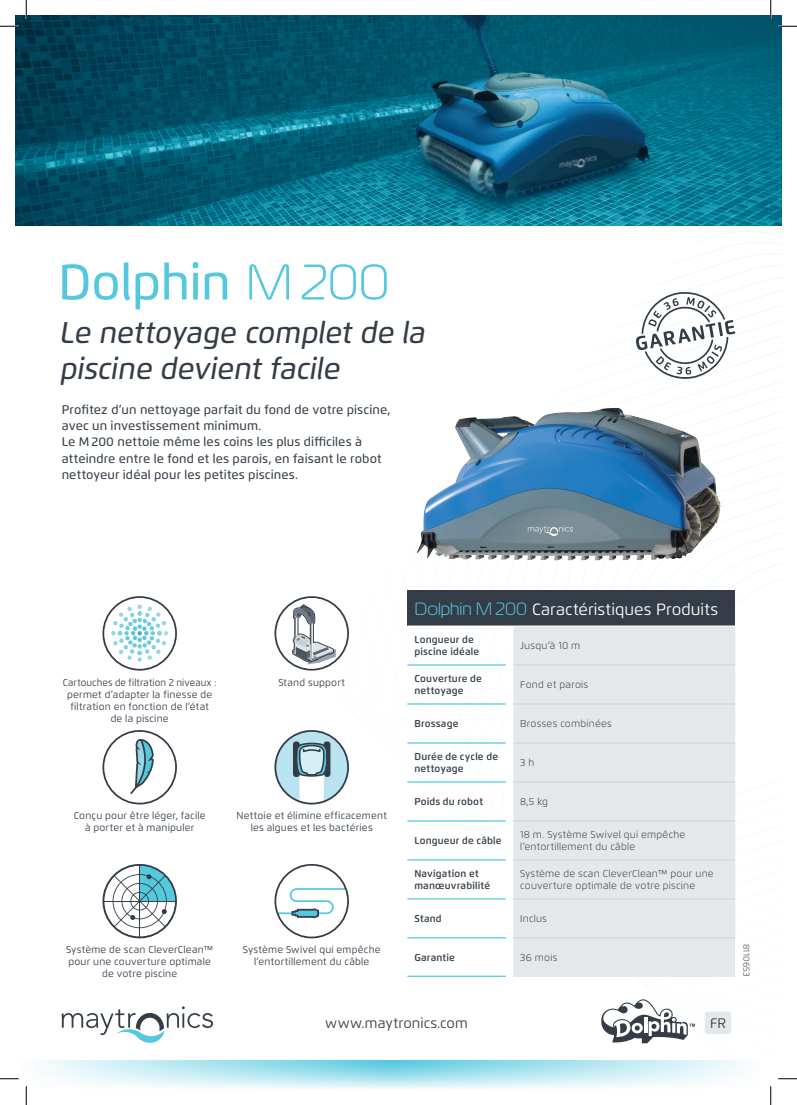
<style>
.page{position:relative;width:797px;height:1105px;background:#fff}
.page>*{position:absolute;margin:0;border:0;box-sizing:border-box;transform-origin:0 0}
.t1{font:500 50px "Flexo";letter-spacing:-.005em;color:#54c8df}
.t2{font:italic 500 30px/36px "Flexo";letter-spacing:-.005em;color:#343d47}
.t3{font:16.25px "Flexo";letter-spacing:.005em;color:#fff}
.t4{font:14.12px "Flexo";letter-spacing:.005em;color:#343d47}
.t5{font:13.75px "Flexo";color:#343d47}
.t6{font:500 12.5px/16.2px "Flexo";letter-spacing:.01em;color:#343d47}
.t7{font:10px/12px "Flexo";letter-spacing:.02em;color:#343d47;text-align:center}
.t8{font:300 10px/12px "Flexo";letter-spacing:.02em;color:#343d47}
.t9{font:600 10px/12px "Flexo";letter-spacing:.015em;color:#343d47}
.t10{font:10px/12px "Flexo";letter-spacing:.02em;color:#343d47;text-align:center;scale:.95 1}
.t11{font:300 8.75px "Flexo";letter-spacing:.035em;color:#343d47}
.s1{font-family:"Magistral";font-weight:300}
.s2{font-family:"Magistral";font-weight:300;font-size:17.75px;color:#54c8df}
</style>
<div class="page">
<svg style="left:407px;top:228px;width:374px;height:628px"></svg>
<img style="left:16px;top:16px;width:765px;height:209px">
<svg style="left:16px;top:1060px;width:733px;height:29px"></svg>
<svg style="left:705px;top:1011px;width:26px;height:23px"></svg>
<svg style="left:62px;top:1006px;width:151px;height:37px"></svg>
<svg style="left:601px;top:999px;width:94px;height:44px"></svg>
<hr style="left:407px;top:975px;width:99px;height:2px;background:#54c8df">
<div style="left:407px;top:591px;width:328px;height:35px;background:#343d47"></div>
<div style="left:513px;top:627px;width:222px;height:310px;background:#e5e8eb"></div>
<div style="left:509px;top:938px;width:226px;height:39px;background:#e5e8eb"></div>
<hr style="left:407px;top:664px;width:99px;height:2px;background:#54c8df">
<hr style="left:407px;top:703px;width:99px;height:2px;background:#54c8df">
<hr style="left:407px;top:742px;width:99px;height:2px;background:#54c8df">
<hr style="left:407px;top:781px;width:99px;height:1px;background:#54c8df">
<hr style="left:407px;top:820px;width:99px;height:1px;background:#54c8df">
<hr style="left:407px;top:859px;width:99px;height:1px;background:#54c8df">
<hr style="left:407px;top:898px;width:99px;height:1px;background:#54c8df">
<div style="left:506px;top:626px;width:7px;height:39px;background:#fff"></div>
<div style="left:506px;top:665px;width:7px;height:39px;background:#fff"></div>
<div style="left:506px;top:704px;width:7px;height:39px;background:#fff"></div>
<div style="left:506px;top:743px;width:7px;height:39px;background:#fff"></div>
<div style="left:506px;top:782px;width:7px;height:39px;background:#fff"></div>
<div style="left:506px;top:821px;width:7px;height:39px;background:#fff"></div>
<hr style="left:513px;top:665px;width:222px;height:1px;background:#ccd1d7">
<hr style="left:513px;top:704px;width:222px;height:1px;background:#ccd1d7">
<hr style="left:513px;top:743px;width:222px;height:1px;background:#ccd1d7">
<hr style="left:513px;top:782px;width:222px;height:1px;background:#ccd1d7">
<hr style="left:513px;top:821px;width:222px;height:1px;background:#ccd1d7">
<hr style="left:513px;top:860px;width:222px;height:1px;background:#ccd1d7">
<hr style="left:513px;top:898px;width:222px;height:1px;background:#ccd1d7">
<hr style="left:509px;top:626px;width:226px;height:1px;background:#fff">
<hr style="left:407px;top:626px;width:102px;height:1px;background:#fff">
<div style="left:506px;top:938px;width:7px;height:39px;background:#fff"></div>
<hr style="left:513px;top:937px;width:222px;height:1px;background:#ccd1d7">
<hr style="left:407px;top:937px;width:99px;height:1px;background:#54c8df">
<svg style="left:102px;top:730px;width:75px;height:74px"></svg>
<svg style="left:274px;top:730px;width:75px;height:74px"></svg>
<svg style="left:102px;top:864px;width:75px;height:74px"></svg>
<svg style="left:274px;top:864px;width:75px;height:74px"></svg>
<svg style="left:274px;top:596px;width:75px;height:75px"></svg>
<img style="left:407px;top:389px;width:328px;height:196px">
<svg style="left:635px;top:291px;width:100px;height:88px"></svg>
<svg style="left:102px;top:596px;width:75px;height:75px"></svg>
<svg style="left:0;top:25px;width:19px;height:2px"></svg>
<svg style="left:778px;top:25px;width:19px;height:2px"></svg>
<svg style="left:0;top:1078px;width:19px;height:1px"></svg>
<svg style="left:778px;top:1078px;width:19px;height:1px"></svg>
<svg style="left:25px;top:0;width:2px;height:19px"></svg>
<svg style="left:25px;top:1086px;width:2px;height:19px"></svg>
<svg style="left:770px;top:0;width:1px;height:19px"></svg>
<svg style="left:770px;top:1086px;width:1px;height:19px"></svg>
<h1 class="t1" style="left:58px;top:252px;width:332px">Dolphin <span class="s1">M 200</span></h1>
<h2 class="t2" style="left:60px;top:314px;width:367px">Le nettoyage complet de la piscine devient facile</h2>
<p class="t6" style="left:62px;top:401px;width:330px">Profitez d’un nettoyage parfait du fond de votre piscine, avec un investissement minimum.<br>Le M 200 nettoie même les coins les plus difficiles à atteindre entre le fond et les parois, en faisant le robot nettoyeur idéal pour les petites piscines.</p>
<p class="t10" style="left:63px;top:676px;width:163px">Cartouches de filtration 2 niveaux : permet d’adapter la finesse de filtration en fonction de ’l état<br>de la piscine</p>
<p class="t7" style="left:278px;top:676px;width:68px">Stand support</p>
<h3 class="t3" style="left:414px;top:600px;width:305px"><span class="s2">Dolphin M200</span> Caractéristiques Produits</h3>
<p class="t9" style="left:414px;top:634px;width:61px">Longueur de</p>
<p class="t8" style="left:520px;top:640px;width:62px">Jusqu à’ 10 m</p>
<p class="t9" style="left:414px;top:646px;width:66px">piscine idéale</p>
<p class="t9" style="left:414px;top:673px;width:69px">Couverture de</p>
<p class="t8" style="left:520px;top:679px;width:69px">Fond et parois</p>
<p class="t9" style="left:414px;top:685px;width:51px">nettoyage</p>
<p class="t8" style="left:520px;top:718px;width:93px">Brosses combinées</p>
<p class="t9" style="left:414px;top:718px;width:46px">Brossage</p>
<p class="t9" style="left:414px;top:751px;width:85px">Durée de cycle de</p>
<p class="t8" style="left:520px;top:757px;width:16px">h3</p>
<p class="t9" style="left:414px;top:763px;width:51px">nettoyage</p>
<p class="t9" style="left:414px;top:796px;width:70px">Poids du robot</p>
<p class="t8" style="left:520px;top:796px;width:29px">8,5 kg</p>
<p class="t7" style="left:74px;top:810px;width:133px">Conçu pour être léger, facile à porter et à manipuler</p>
<p class="t7" style="left:236px;top:810px;width:152px">Nettoie et élimine efficacement les algues et les bactéries</p>
<p class="t9" style="left:414px;top:835px;width:89px">Longueur de câble</p>
<p class="t9" style="left:414px;top:868px;width:77px">Navigation et manœuvrabilité</p>
<p class="t8" style="left:520px;top:829px;width:166px">18 m. Système Swivel qui empêche</p>
<p class="t8" style="left:520px;top:841px;width:116px">’l entortillement du câble</p>
<p class="t8" style="left:520px;top:868px;width:195px">Système de scan CleverClean™ pour une couverture optimale de votre piscine</p>
<p class="t9" style="left:414px;top:913px;width:29px">Stand</p>
<p class="t8" style="left:520px;top:913px;width:28px">Inclus</p>
<p class="t7" style="left:66px;top:944px;width:149px">Système de scan CleverCleanTM pour une couverture optimale de votre piscine</p>
<p class="t7" style="left:243px;top:944px;width:139px">Système Swivel qui empêche ’l entortillement du câble</p>
<p class="t9" style="left:414px;top:952px;width:42px">Garantie</p>
<p class="t8" style="left:520px;top:952px;width:39px">36 mois</p>
<p class="t11" style="left:751px;top:944px;width:35px;rotate:90deg">8110653</p>
<h3 class="t4" style="left:325px;top:1014px;width:144px">www.maytronics.com</h3>
<h3 class="t5" style="left:710px;top:1014px;width:17px">FR</h3>
</div>
